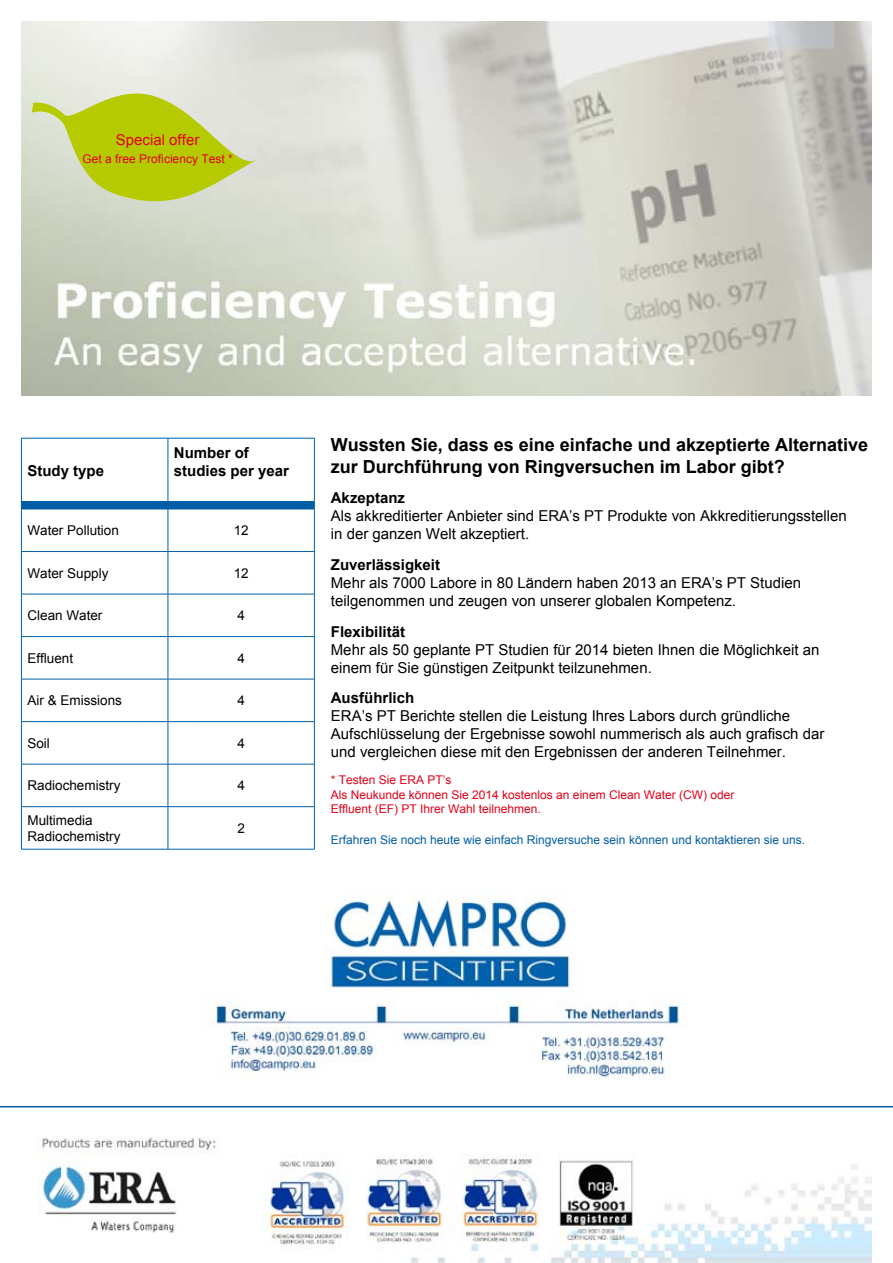
<style>
.page{position:relative;width:893px;height:1263px;background:#fff}
.page>*{position:absolute;margin:0;border:0;box-sizing:border-box;transform-origin:0 0}
.t1{font:700 18px/21.6px "Arial";color:#000}
.t2{font:15px/18px "Arial";color:#000}
.t3{font:700 15px/18px "Arial";color:#000}
.t4{font:15px "Arial";color:#e2001a}
.t5{font:13.5px/16.2px "Arial";color:#000}
.t6{font:12px/14.4px "Arial";color:#e2001a}
.t7{font:12px "Arial";color:#005ea8}
</style>
<div class="page">
<img style="left:21px;top:21px;width:851px;height:375px">
<div style="left:21px;top:502px;width:293px;height:7px;background:#005ea8"></div>
<hr style="left:21px;top:438px;width:147px;height:1px;background:#005ea8">
<hr style="left:21px;top:438px;width:1px;height:64px;background:#005ea8">
<hr style="left:168px;top:438px;width:147px;height:1px;background:#005ea8">
<hr style="left:168px;top:438px;width:1px;height:64px;background:#005ea8">
<hr style="left:314px;top:438px;width:1px;height:64px;background:#005ea8">
<hr style="left:21px;top:509px;width:147px;height:1px;background:#005ea8">
<hr style="left:21px;top:509px;width:1px;height:42px;background:#005ea8">
<hr style="left:168px;top:509px;width:147px;height:1px;background:#005ea8">
<hr style="left:168px;top:509px;width:1px;height:42px;background:#005ea8">
<hr style="left:314px;top:509px;width:1px;height:42px;background:#005ea8">
<hr style="left:21px;top:551px;width:147px;height:1px;background:#005ea8">
<hr style="left:21px;top:552px;width:1px;height:42px;background:#005ea8">
<hr style="left:168px;top:551px;width:147px;height:1px;background:#005ea8">
<hr style="left:168px;top:552px;width:1px;height:42px;background:#005ea8">
<hr style="left:314px;top:552px;width:1px;height:42px;background:#005ea8">
<hr style="left:21px;top:594px;width:147px;height:1px;background:#005ea8">
<hr style="left:21px;top:594px;width:1px;height:42px;background:#005ea8">
<hr style="left:168px;top:594px;width:147px;height:1px;background:#005ea8">
<hr style="left:168px;top:594px;width:1px;height:42px;background:#005ea8">
<hr style="left:314px;top:594px;width:1px;height:42px;background:#005ea8">
<hr style="left:21px;top:636px;width:147px;height:1px;background:#005ea8">
<hr style="left:21px;top:637px;width:1px;height:42px;background:#005ea8">
<hr style="left:168px;top:636px;width:147px;height:1px;background:#005ea8">
<hr style="left:168px;top:637px;width:1px;height:42px;background:#005ea8">
<hr style="left:314px;top:637px;width:1px;height:42px;background:#005ea8">
<hr style="left:21px;top:679px;width:147px;height:1px;background:#005ea8">
<hr style="left:21px;top:679px;width:1px;height:42px;background:#005ea8">
<hr style="left:168px;top:679px;width:147px;height:1px;background:#005ea8">
<hr style="left:168px;top:679px;width:1px;height:42px;background:#005ea8">
<hr style="left:314px;top:679px;width:1px;height:42px;background:#005ea8">
<hr style="left:21px;top:721px;width:147px;height:1px;background:#005ea8">
<hr style="left:21px;top:722px;width:1px;height:42px;background:#005ea8">
<hr style="left:168px;top:721px;width:147px;height:1px;background:#005ea8">
<hr style="left:168px;top:722px;width:1px;height:42px;background:#005ea8">
<hr style="left:314px;top:722px;width:1px;height:42px;background:#005ea8">
<hr style="left:21px;top:764px;width:147px;height:1px;background:#005ea8">
<hr style="left:21px;top:764px;width:1px;height:42px;background:#005ea8">
<hr style="left:168px;top:764px;width:147px;height:1px;background:#005ea8">
<hr style="left:168px;top:764px;width:1px;height:42px;background:#005ea8">
<hr style="left:314px;top:764px;width:1px;height:42px;background:#005ea8">
<hr style="left:21px;top:806px;width:147px;height:1px;background:#005ea8">
<hr style="left:21px;top:807px;width:1px;height:42px;background:#005ea8">
<hr style="left:168px;top:806px;width:147px;height:1px;background:#005ea8">
<hr style="left:168px;top:807px;width:1px;height:42px;background:#005ea8">
<hr style="left:314px;top:807px;width:1px;height:42px;background:#005ea8">
<hr style="left:21px;top:849px;width:147px;height:1px;background:#005ea8">
<hr style="left:168px;top:849px;width:147px;height:1px;background:#005ea8">
<img style="left:38px;top:1137px;width:834px;height:126px">
<img style="left:214px;top:889px;width:466px;height:191px">
<hr style="left:0;top:1106px;width:893px;height:1px;background:#005ea8">
<svg style="left:32px;top:93px;width:224px;height:122px;background:#c8d46c"></svg>
<p class="t4" style="left:116px;top:130px;width:85px">Special offer</p>
<p class="t6" style="left:83px;top:152px;width:152px">Get a free Proficiency Test *</p>
<p class="t3" style="left:27px;top:462px;width:78px">Study type</p>
<p class="t3" style="left:174px;top:444px;width:117px">Number of studies per year</p>
<p class="t5" style="left:27px;top:522px;width:93px">Water Pollution</p>
<p class="t5" style="left:234px;top:522px;width:17px">12</p>
<p class="t5" style="left:27px;top:565px;width:83px">Water Supply</p>
<p class="t5" style="left:234px;top:565px;width:17px">12</p>
<p class="t5" style="left:27px;top:607px;width:77px">Clean Water</p>
<p class="t5" style="left:237px;top:607px;width:9px">4</p>
<p class="t5" style="left:27px;top:650px;width:47px">Effluent</p>
<p class="t5" style="left:237px;top:650px;width:9px">4</p>
<p class="t5" style="left:27px;top:693px;width:96px">Air &amp; Emissions</p>
<p class="t5" style="left:237px;top:693px;width:9px">4</p>
<p class="t5" style="left:27px;top:735px;width:24px">Soil</p>
<p class="t5" style="left:237px;top:735px;width:9px">4</p>
<p class="t5" style="left:27px;top:778px;width:95px">Radiochemistry</p>
<p class="t5" style="left:237px;top:778px;width:9px">4</p>
<p class="t5" style="left:27px;top:812px;width:95px">Multimedia<br>Radiochemistry</p>
<p class="t5" style="left:237px;top:820px;width:9px">2</p>
<p class="t1" style="left:331px;top:435px;width:539px">Wussten Sie, dass es eine einfache und akzeptierte Alternative zur Durchführung von Ringversuchen im Labor gibt?</p>
<p class="t3" style="left:331px;top:490px;width:76px">Akzeptanz</p>
<p class="t2" style="left:331px;top:507px;width:518px">Als akkreditierter Anbieter sind ERA’s PT Produkte von Akkreditierungsstellen in der ganzen Welt akzeptiert.</p>
<p class="t3" style="left:331px;top:556px;width:111px">Zuverlässigkeit</p>
<p class="t2" style="left:331px;top:574px;width:472px">Mehr als 7000 Labore in 80 Ländern haben 2013 an ERA’s PT Studien teilgenommen und zeugen von unserer globalen Kompetenz.</p>
<p class="t3" style="left:331px;top:623px;width:76px">Flexibilität</p>
<p class="t2" style="left:331px;top:640px;width:490px">Mehr als 50 geplante PT Studien für 2014 bieten Ihnen die Möglichkeit an einem für Sie günstigen Zeitpunkt teilzunehmen.</p>
<p class="t3" style="left:331px;top:689px;width:85px">Ausführlich</p>
<p class="t2" style="left:331px;top:707px;width:495px">ERA’s PT Berichte stellen die Leistung Ihres Labors durch gründliche<br>Aufschlüsselung der Ergebnisse sowohl nummerisch als auch grafisch dar und vergleichen diese mit den Ergebnissen der anderen Teilnehmer.</p>
<p class="t6" style="left:331px;top:773px;width:405px">* Testen Sie ERA PT’s<br>Als Neukunde können Sie 2014 kostenlos an einem Clean Water (CW) oder<br>Effluent (EF) PT Ihrer Wahl teilnehmen.</p>
<p class="t7" style="left:331px;top:831px;width:476px">Erfahren Sie noch heute wie einfach Ringversuche sein können und kontaktieren sie uns.</p>
</div>
